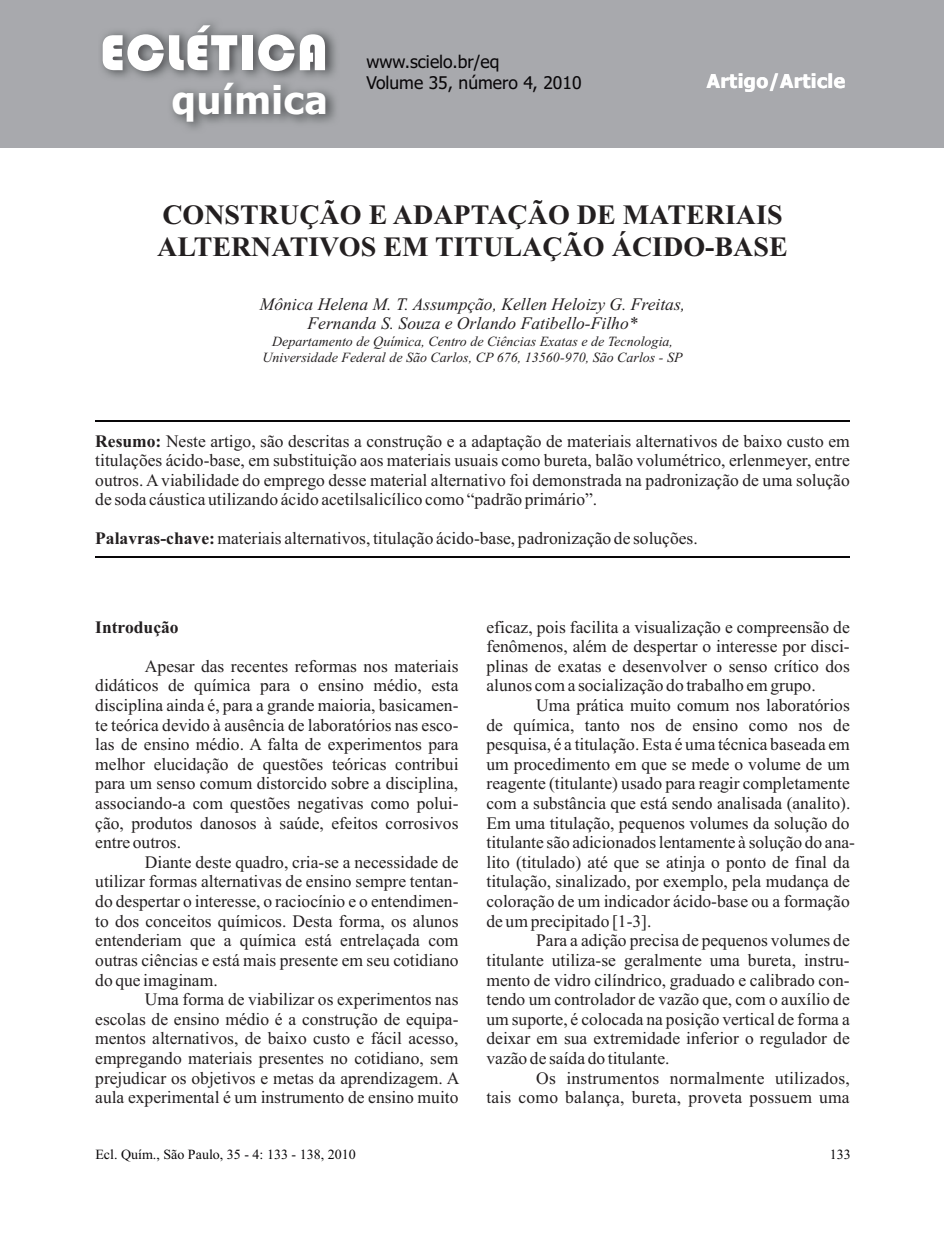
<style>
.page{position:relative;width:944px;height:1241px;background:#fff}
.page>*{position:absolute;margin:0;border:0;box-sizing:border-box;transform-origin:0 0}
.t1{font:52.5px "Bauhaus 93";letter-spacing:.02em;color:#fff}
.t2{font:700 38.15px "Tahoma";letter-spacing:.02em;color:#fff}
.t3{font:700 28px/31.7px "Times New Roman";color:#231f20}
.t4{font:700 19.25px "Tahoma";letter-spacing:.02em;color:#fff}
.t5{font:17.5px/19.6px "Times New Roman";color:#231f20;text-align:justify}
.t6{font:italic 17.5px/19.8px "Times New Roman";color:#231f20;text-align:center}
.t7{font:17.5px/21px "Tahoma";color:#080608}
.t8{font:700 17.5px "Times New Roman";color:#231f20}
.t9{font:italic 14px/15.8px "Times New Roman";color:#231f20;text-align:center}
.t10{font:14px "Times New Roman";color:#080608}
.s1{font-weight:700}
</style>
<div class="page">
<div style="left:0;top:0;width:943px;height:148px;background:#a8a9ad"></div>
<hr style="left:95px;top:420px;width:754px;height:1px;background:#080608">
<hr style="left:95px;top:557px;width:754px;height:1px;background:#080608">
<h1 class="t1" style="left:100px;top:23px;width:229px">ECLÉTICA</h1>
<h2 class="t2" style="left:172px;top:85px;width:157px">química</h2>
<p class="t7" style="left:366px;top:53px;width:217px">www.scielo.br/eq<br>Volume 35, número 4, 2010</p>
<p class="t4" style="left:706px;top:73px;width:140px">Artigo/Article</p>
<h3 class="t3" style="left:157px;top:202px;width:631px">CONSTRUÇÃO E ADAPTAÇÃO DE MATERIAIS<br>ALTERNATIVOS EM TITULAÇÃO ÁCIDO-BASE</h3>
<p class="t6" style="left:260px;top:295px;width:426px">Mônica Helena M. T. Assumpção, Kellen Heloizy G. Freitas,<br>Fernanda S. Souza e Orlando Fatibello-Filho*</p>
<p class="t9" style="left:262px;top:335px;width:421px">Departamento de Química, Centro de Ciências Exatas e de Tecnologia,<br>Universidade Federal de São Carlos, CP 676, 13560-970, São Carlos - SP</p>
<p class="t5" style="left:95px;top:433px;width:755px"><span class="s1">Resumo:</span> Neste artigo, são descritas a construção e a adaptação de materiais alternativos de baixo custo em titulações ácido-base, em substituição aos materiais usuais como bureta, balão volumétrico, erlenmeyer, entre outros. A viabilidade do emprego desse material alternativo foi demonstrada na padronização de uma solução de soda cáustica utilizando ácido acetilsalicílico como “padrão primário”.</p>
<p class="t5" style="left:95px;top:530px;width:603px"><span class="s1">Palavras-chave:</span>materiais alternativos, titulação ácido-base, padronização de soluções.</p>
<p class="t8" style="left:95px;top:621px;width:85px">Introdução</p>
<p class="t5" style="left:95px;top:658px;width:364px;text-indent:50px">Apesar das recentes reformas nos materiais didáticos de química para o ensino médio, esta disciplina ainda é, para a grande maioria, basicamen&shy;te teórica devido à ausência de laboratórios nas esco&shy;las de ensino médio. A falta de experimentos para melhor elucidação de questões teóricas contribui para um senso comum distorcido sobre a disciplina, associando-a com questões negativas como polui&shy;ção, produtos danosos à saúde, efeitos corrosivos entre outros.</p>
<p class="t5" style="left:95px;top:854px;width:364px;text-indent:50px">Diante deste quadro, cria-se a necessidade de utilizar formas alternativas de ensino sempre tentan&shy;do despertar o interesse, o raciocínio e o entendimen&shy;to dos conceitos químicos. Desta forma, os alunos entenderiam que a química está entrelaçada com outras ciências e está mais presente em seu cotidiano do que imaginam.</p>
<p class="t5" style="left:95px;top:991px;width:365px;text-indent:50px">Uma forma de viabilizar os experimentos nas escolas de ensino médio é a construção de equipa&shy;mentos alternativos, de baixo custo e fácil acesso, empregando materiais presentes no cotidiano, sem prejudicar os objetivos e metas da aprendizagem. A aula experimental é um instrumento de ensino muito</p>
<p class="t10" style="left:95px;top:1149px;width:262px">Ecl. Quím., São Paulo, 35 - 4: 133 - 138, 2010</p>
<p class="t5" style="left:486px;top:618px;width:364px">eficaz, pois facilita a visualização e compreensão de fenômenos, além de despertar o interesse por disci&shy;plinas de exatas e desenvolver o senso crítico dos alunos com a socialização do trabalho em grupo.</p>
<p class="t5" style="left:486px;top:697px;width:370px;text-align:left;text-indent:50px">Uma prática muito comum nos laboratórios de química, tanto nos de ensino como nos de pesquisa, é a titulação. Esta é uma técnica baseada em um procedimento em que se mede o volume de um reagente (titulante) usado para reagir completamente com a substância que está sendo analisada (analito).<br>Em uma titulação, pequenos volumes da solução do titulante são adicionados lentamente à solução do ana&shy;lito (titulado) até que se atinja o ponto de final da titulação, sinalizado, por exemplo, pela mudança de coloração de um indicador ácido-base ou a formação de um precipitado [1-3].</p>
<p class="t5" style="left:486px;top:932px;width:364px;text-indent:50px">Para a adição precisa de pequenos volumes de titulante utiliza-se geralmente uma bureta, instru&shy;mento de vidro cilíndrico, graduado e calibrado con&shy;tendo um controlador de vazão que, com o auxílio de um suporte, é colocada na posição vertical de forma a deixar em sua extremidade inferior o regulador de vazão de saída do titulante.</p>
<p class="t5" style="left:486px;top:1069px;width:364px;text-align:right">Os instrumentos normalmente utilizados,<br>tais como balança, bureta, proveta possuem uma</p>
<p class="t10" style="left:829px;top:1149px;width:22px">133</p>
</div>
